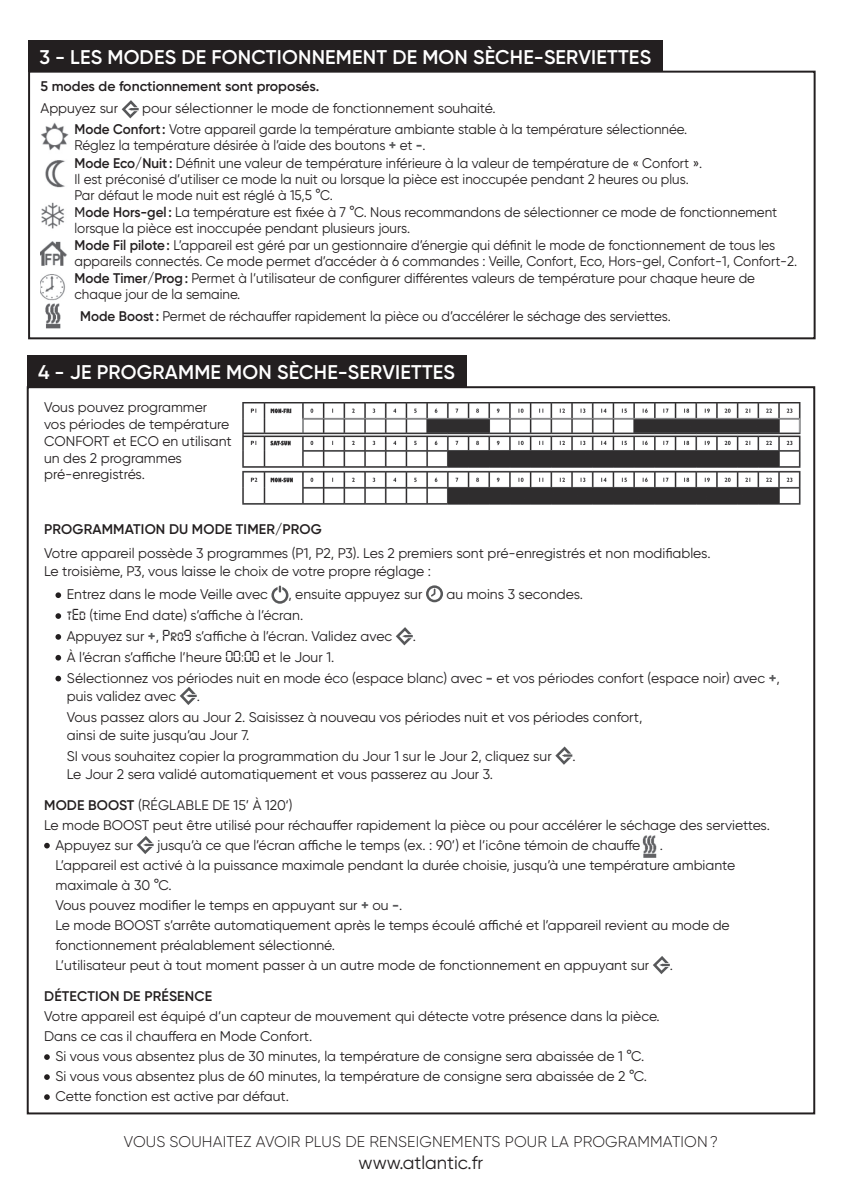
<style>
.page{position:relative;width:842px;height:1191px;background:#fff}
.page>*{position:absolute;margin:0;border:0;box-sizing:border-box;transform-origin:0 0}
.t1{font:600 19.8px "Gilroy";letter-spacing:.01em;color:#fff}
.t2{font:18.4px "Gilroy";color:#231f20}
.t3{font:300 15.6px "Gilroy";letter-spacing:.01em;color:#231f20}
.t4{font:14px/20px "Gilroy";color:#231f20}
.t5{font:14px/16.6px "Gilroy";color:#231f20;scale:.96 1}
.t6{font:600 14px "Gilroy";letter-spacing:.005em;color:#231f20}
.s1{font-weight:600}
.s2{font-weight:700;color:#57585a}
.s3{font-weight:500}
.s4{font-family:"Digital ICG"}
</style>
<div class="page">
<div style="left:27px;top:355px;width:440px;height:32px;background:#231f20"></div>
<div style="left:28px;top:71px;width:788px;height:268px;border:2px solid #231f20"></div>
<div style="left:28px;top:40px;width:635px;height:31px;background:#231f20"></div>
<svg style="left:122px;top:100px;width:17px;height:18px"></svg>
<img style="left:41px;top:122px;width:28px;height:29px">
<img style="left:45px;top:160px;width:20px;height:28px">
<img style="left:41px;top:202px;width:23px;height:27px">
<img style="left:41px;top:241px;width:26px;height:25px">
<img style="left:41px;top:274px;width:24px;height:27px">
<img style="left:45px;top:303px;width:16px;height:26px">
<img style="left:243px;top:403px;width:558px;height:102px">
<svg style="left:55px;top:592px;width:6px;height:6px"></svg>
<svg style="left:271px;top:586px;width:17px;height:17px"></svg>
<svg style="left:426px;top:585px;width:17px;height:17px"></svg>
<svg style="left:55px;top:613px;width:6px;height:6px"></svg>
<svg style="left:55px;top:634px;width:6px;height:6px"></svg>
<svg style="left:396px;top:627px;width:17px;height:18px"></svg>
<svg style="left:55px;top:655px;width:6px;height:5px"></svg>
<svg style="left:55px;top:675px;width:6px;height:6px"></svg>
<svg style="left:180px;top:687px;width:17px;height:18px"></svg>
<svg style="left:555px;top:746px;width:17px;height:19px"></svg>
<svg style="left:44px;top:843px;width:6px;height:5px"></svg>
<svg style="left:137px;top:836px;width:17px;height:18px"></svg>
<img style="left:642px;top:835px;width:15px;height:22px">
<svg style="left:653px;top:956px;width:17px;height:18px"></svg>
<svg style="left:44px;top:1054px;width:6px;height:6px"></svg>
<svg style="left:44px;top:1074px;width:6px;height:6px"></svg>
<svg style="left:44px;top:1094px;width:6px;height:6px"></svg>
<h1 class="t1" style="left:39px;top:44px;width:613px">3 - LES MODES DE FONCTIONNEMENT DE MON SÈCHE-SERVIETTES</h1>
<p class="t6" style="left:41px;top:77px;width:280px">5 modes de fonctionnement sont proposés.</p>
<p class="t4" style="left:41px;top:98px;width:79px">Appuyez sur</p>
<p class="t4" style="left:75px;top:97px;width:614px;line-height:21.6px;text-indent:68px">pour sélectionner le mode de fonctionnement souhaité.<br><span class="s1">Mode Confort:</span> Votre appareil garde la température ambiante stable à la température sélectionnée.</p>
<p class="t5" style="left:75px;top:137px;width:754px">Réglez la température désirée à l’aide des boutons <span class="s2">+</span> et <span class="s2">-</span>.<br><span class="s1">Mode Eco/Nuit:</span> Définit une valeur de température inférieure à la valeur de température de « Confort ».<br>Il est préconisé d’utiliser ce mode la nuit ou lorsque la pièce est inoccupée pendant 2 heures ou plus.<br>Par défaut le mode nuit est réglé à 15,5 °C.<br><span class="s3">M</span><span class="s1">ode Hors-gel:</span> La température est fixée à 7 °C. Nous recommandons de sélectionner ce mode de fonctionnement lorsque la pièce est inoccupée pendant plusieurs jours.<br><span class="s1">Mode Fil pilote:</span> L’appareil est géré par un gestionnaire d’énergie qui définit le mode de fonctionnement de tous les appareils connectés. Ce mode permet d’accéder à 6 commandes : Veille, Confort, Eco, Hors-gel, Confort-1, Confort-2.<br><span class="s1">Mode Timer/Prog:</span> Permet à l’utilisateur de configurer différentes valeurs de température pour chaque heure de chaque jour de la semaine.</p>
<p class="t5" style="left:80px;top:307px;width:617px"><span class="s1">Mode Boost:</span> Permet de réchauffer rapidement la pièce ou d’accélérer le séchage des serviettes.</p>
<h1 class="t1" style="left:38px;top:360px;width:419px">4 - JE PROGRAMME MON SÈCHE-SERVIETTES</h1>
<p class="t4" style="left:44px;top:399px;width:189px;line-height:16.8px">Vous pouvez programmer vos périodes de température<br>CONFORT et ECO en utilisant un des 2 programmes pré-enregistrés.</p>
<p class="t6" style="left:44px;top:520px;width:279px">PROGRAMMATION DU MODE TIMER/PROG</p>
<p class="t4" style="left:44px;top:544px;width:668px;line-height:18px">Votre appareil possède 3 programmes (P1, P2, P3). Les 2 premiers sont pré-enregistrés et non modifiables.<br>Le troisième, P3, vous laisse le choix de votre propre réglage :</p>
<p class="t4" style="left:67px;top:584px;width:203px">Entrez dans le mode Veille avec</p>
<p class="t4" style="left:288px;top:584px;width:136px">, ensuite appuyez sur</p>
<p class="t4" style="left:446px;top:584px;width:138px">au moins 3 secondes.</p>
<p class="t4" style="left:67px;top:605px;width:327px;line-height:20.8px"><span class="s4">tEd</span> (time End date) s’affiche à l’écran.<br>Appuyez sur <span class="s2">+</span>, <span class="s4">Pro9</span> s’affiche à l’écran. Validez avec</p>
<p class="t4" style="left:413px;top:626px;width:5px">.</p>
<p class="t4" style="left:67px;top:646px;width:714px;line-height:20.8px">À l’écran s’affiche l’heure <span class="s4">00:00</span> et le Jour 1.<br>Sélectionnez vos périodes nuit en mode éco (espace blanc) avec <span class="s2">-</span> et vos périodes confort (espace noir) avec <span class="s2">+</span>,</p>
<p class="t4" style="left:67px;top:686px;width:111px">puis validez avec</p>
<p class="t4" style="left:67px;top:685px;width:577px;line-height:20.8px;text-indent:130px">.<br>Vous passez alors au Jour 2. Saisissez à nouveau vos périodes nuit et vos périodes confort,</p>
<p class="t4" style="left:67px;top:724px;width:486px;line-height:20.8px">ainsi de suite jusqu’au Jour 7.<br>SI vous souhaitez copier la programmation du Jour 1 sur le Jour 2, cliquez sur</p>
<p class="t4" style="left:572px;top:745px;width:5px">.</p>
<p class="t4" style="left:67px;top:763px;width:428px">Le Jour 2 sera validé automatiquement et vous passerez au Jour 3.</p>
<p class="t4" style="left:44px;top:795px;width:250px"><span class="s1">MODE BOOST</span> (RÉGLABLE DE 15’ À 120‘)</p>
<p class="t4" style="left:44px;top:815px;width:727px">Le mode BOOST peut être utilisé pour réchauffer rapidement la pièce ou pour accélérer le séchage des serviettes.</p>
<p class="t4" style="left:55px;top:835px;width:79px">Appuyez sur</p>
<p class="t4" style="left:157px;top:835px;width:485px">jusqu’à ce que l’écran affiche le temps (ex. : 90’) et l’icône témoin de chauffe</p>
<p class="t4" style="left:55px;top:835px;width:681px;text-indent:604px">.<br>L’appareil est activé à la puissance maximale pendant la durée choisie, jusqu’à une température ambiante maximale à 30 °C.<br>Vous pouvez modifier le temps en appuyant sur <span class="s2">+</span> ou <span class="s2">-</span>.<br>Le mode BOOST s’arrête automatiquement après le temps écoulé affiché et l’appareil revient au mode de fonctionnement préalablement sélectionné.<br>L’utilisateur peut à tout moment passer à un autre mode de fonctionnement en appuyant sur</p>
<p class="t4" style="left:670px;top:955px;width:5px">.</p>
<p class="t6" style="left:44px;top:987px;width:169px">DÉTECTION DE PRÉSENCE</p>
<p class="t4" style="left:44px;top:1006px;width:617px">Votre appareil est équipé d’un capteur de mouvement qui détecte votre présence dans la pièce.<br>Dans ce cas il chauffera en Mode Confort.</p>
<p class="t4" style="left:55px;top:1046px;width:593px">Si vous vous absentez plus de 30 minutes, la température de consigne sera abaissée de 1 °C.<br>Si vous vous absentez plus de 60 minutes, la température de consigne sera abaissée de 2 °C.<br>Cette fonction est active par défaut.</p>
<p class="t3" style="left:124px;top:1132px;width:596px">VOUS SOUHAITEZ AVOIR PLUS DE RENSEIGNEMENTS POUR LA PROGRAMMATION?</p>
<h2 class="t2" style="left:359px;top:1151px;width:126px">www.atlantic.fr</h2>
</div>
